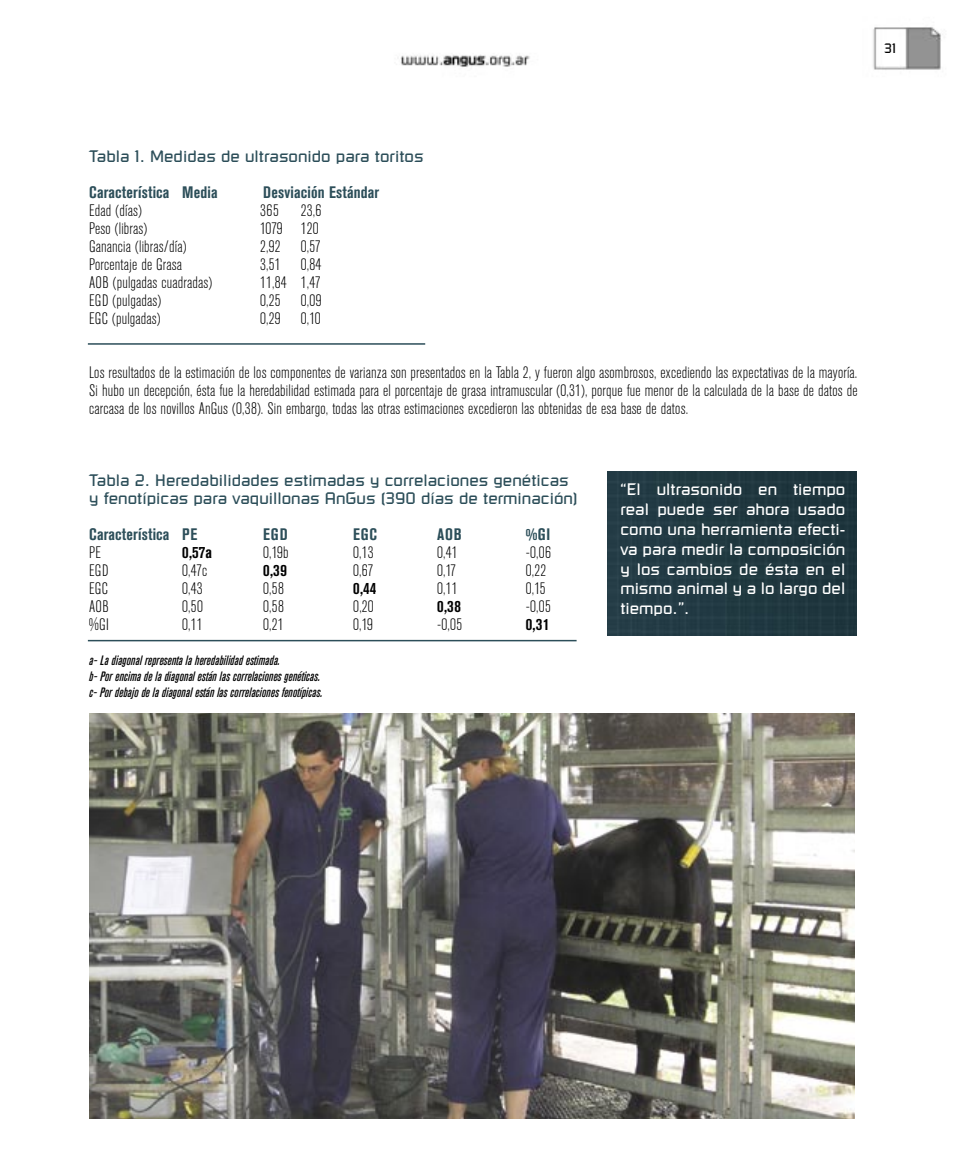
<style>
.page{position:relative;width:961px;height:1170px;background:#fff}
.page>*{position:absolute;margin:0;border:0;box-sizing:border-box;transform-origin:0 0}
.textos_condensed_light{font:300 condensed 16.5px/18px "Akzidenz Grotesk BE";letter-spacing:.01em;color:#000;text-align:justify}
.subtitulos{font:16.5px "Russell Square";color:#2c4e59}
.t1{font:16.5px/19.8px "Russell Square";color:#fff;text-align:justify}
.textos_condensed_light-2{font:700 condensed 16.5px "Akzidenz Grotesk BE";letter-spacing:.01em;color:#2c4e59}
.textos_condensed_light-3{font:700 condensed 16.5px "Akzidenz Grotesk BE";letter-spacing:.03em;color:#000}
.epigrafe{font:italic 500 condensed 13.5px "Akzidenz Grotesk BE";color:#000}
.t2{font:13.5px "Russell Square";color:#000}
</style>
<div class="page">
<img style="left:87px;top:27px;width:854px;height:1092px">
<img style="left:607px;top:471px;width:250px;height:164px">
<img style="left:89px;top:713px;width:766px;height:404px">
<hr style="left:88px;top:639px;width:489px;height:2px;background:#2c4e59">
<hr style="left:88px;top:343px;width:337px;height:1px;background:#2c4e59">
<p class="t2" style="left:884px;top:40px;width:13px">31</p>
<p class="subtitulos" style="left:89px;top:146px;width:336px">Tabla 1. Medidas de ultrasonido para toritos</p>
<p class="textos_condensed_light-2" style="left:89px;top:183px;width:130px">Característica Media</p>
<p class="textos_condensed_light-2" style="left:263px;top:183px;width:118px">Desviación Estándar</p>
<p class="textos_condensed_light" style="left:89px;top:202px;width:54px">Edad (días)</p>
<p class="textos_condensed_light" style="left:260px;top:202px;width:20px">365</p>
<p class="textos_condensed_light" style="left:301px;top:202px;width:22px">23,6</p>
<p class="textos_condensed_light" style="left:89px;top:220px;width:60px">Peso (libras)</p>
<p class="textos_condensed_light" style="left:260px;top:220px;width:60px">1079 120</p>
<p class="textos_condensed_light" style="left:89px;top:238px;width:99px">Ganancia (libras/día)</p>
<p class="textos_condensed_light" style="left:260px;top:238px;width:62px">2,92 0,57</p>
<p class="textos_condensed_light" style="left:89px;top:256px;width:94px">Porcentaje de Grasa</p>
<p class="textos_condensed_light" style="left:260px;top:256px;width:62px">3,51 0,84</p>
<p class="textos_condensed_light" style="left:89px;top:274px;width:124px">AOB (pulgadas cuadradas)</p>
<p class="textos_condensed_light" style="left:260px;top:274px;width:62px">11,84 1,47</p>
<p class="textos_condensed_light" style="left:89px;top:292px;width:73px">EGD (pulgadas)</p>
<p class="textos_condensed_light" style="left:260px;top:292px;width:63px">0,25 0,09</p>
<p class="textos_condensed_light" style="left:89px;top:310px;width:73px">EGC (pulgadas)</p>
<p class="textos_condensed_light" style="left:260px;top:310px;width:62px">0,29 0,10</p>
<p class="textos_condensed_light" style="left:89px;top:364px;width:770px">Los resultados de la estimación de los componentes de varianza son presentados en la Tabla 2, y fueron algo asombrosos, excediendo las expectativas de la mayoría.<br>Si hubo un decepción, ésta fue la heredabilidad estimada para el porcentaje de grasa intramuscular (0,31), porque fue menor de la calculada de la base de datos de carcasa de los novillos AnGus (0,38). Sin embargo, todas las otras estimaciones excedieron las obtenidas de esa base de datos.</p>
<p class="subtitulos" style="left:89px;top:470px;width:481px">Tabla 2. Heredabilidades estimadas y correlaciones genéticas</p>
<p class="subtitulos" style="left:89px;top:488px;width:490px">y fenotípicas para vaquillonas AnGus (390 días de terminación)</p>
<p class="textos_condensed_light-2" style="left:89px;top:525px;width:109px">Característica PE</p>
<p class="textos_condensed_light-2" style="left:263px;top:525px;width:26px">EGD</p>
<p class="textos_condensed_light-2" style="left:353px;top:525px;width:25px">EGC</p>
<p class="textos_condensed_light-2" style="left:437px;top:525px;width:26px">AOB</p>
<p class="textos_condensed_light-2" style="left:526px;top:525px;width:26px">%GI</p>
<p class="textos_condensed_light" style="left:89px;top:544px;width:13px">PE</p>
<p class="textos_condensed_light-3" style="left:182px;top:543px;width:31px">0,57a</p>
<p class="textos_condensed_light" style="left:263px;top:544px;width:27px">0,19b</p>
<p class="textos_condensed_light" style="left:353px;top:544px;width:22px">0,13</p>
<p class="textos_condensed_light" style="left:437px;top:544px;width:22px">0,41</p>
<p class="textos_condensed_light" style="left:526px;top:544px;width:27px">-0,06</p>
<p class="textos_condensed_light" style="left:89px;top:562px;width:21px">EGD</p>
<p class="textos_condensed_light" style="left:182px;top:562px;width:27px">0,47c</p>
<p class="textos_condensed_light-3" style="left:263px;top:561px;width:25px">0,39</p>
<p class="textos_condensed_light" style="left:353px;top:562px;width:21px">0,67</p>
<p class="textos_condensed_light" style="left:437px;top:562px;width:20px">0,17</p>
<p class="textos_condensed_light" style="left:526px;top:562px;width:22px">0,22</p>
<p class="textos_condensed_light" style="left:89px;top:580px;width:20px">EGC</p>
<p class="textos_condensed_light" style="left:182px;top:580px;width:22px">0,43</p>
<p class="textos_condensed_light" style="left:263px;top:580px;width:22px">0,58</p>
<p class="textos_condensed_light-3" style="left:353px;top:579px;width:25px">0,44</p>
<p class="textos_condensed_light" style="left:437px;top:580px;width:22px">0,11</p>
<p class="textos_condensed_light" style="left:526px;top:580px;width:21px">0,15</p>
<p class="textos_condensed_light" style="left:89px;top:598px;width:21px">AOB</p>
<p class="textos_condensed_light" style="left:182px;top:598px;width:22px">0,50</p>
<p class="textos_condensed_light" style="left:263px;top:598px;width:22px">0,58</p>
<p class="textos_condensed_light" style="left:353px;top:598px;width:22px">0,20</p>
<p class="textos_condensed_light-3" style="left:437px;top:597px;width:25px">0,38</p>
<p class="textos_condensed_light" style="left:526px;top:598px;width:27px">-0,05</p>
<p class="textos_condensed_light" style="left:89px;top:616px;width:21px">%GI</p>
<p class="textos_condensed_light" style="left:182px;top:616px;width:22px">0,11</p>
<p class="textos_condensed_light" style="left:263px;top:616px;width:22px">0,21</p>
<p class="textos_condensed_light" style="left:353px;top:616px;width:21px">0,19</p>
<p class="textos_condensed_light" style="left:437px;top:616px;width:27px">-0,05</p>
<p class="textos_condensed_light-3" style="left:526px;top:615px;width:25px">0,31</p>
<p class="epigrafe" style="left:89px;top:652px;width:192px">a- La diagonal representa la heredabilidad estimada.</p>
<p class="epigrafe" style="left:89px;top:668px;width:232px">b- Por encima de la diagonal están las correlaciones genéticas.</p>
<p class="epigrafe" style="left:89px;top:684px;width:235px">c- Por debajo de la diagonal están las correlaciones fenotípicas.</p>
<p class="t1" style="left:620px;top:479px;width:227px">“El ultrasonido en tiempo real puede ser ahora usado como una herramienta efecti&shy;va para medir la composición y los cambios de ésta en el mismo animal y a lo largo del tiempo.”.</p>
</div>
